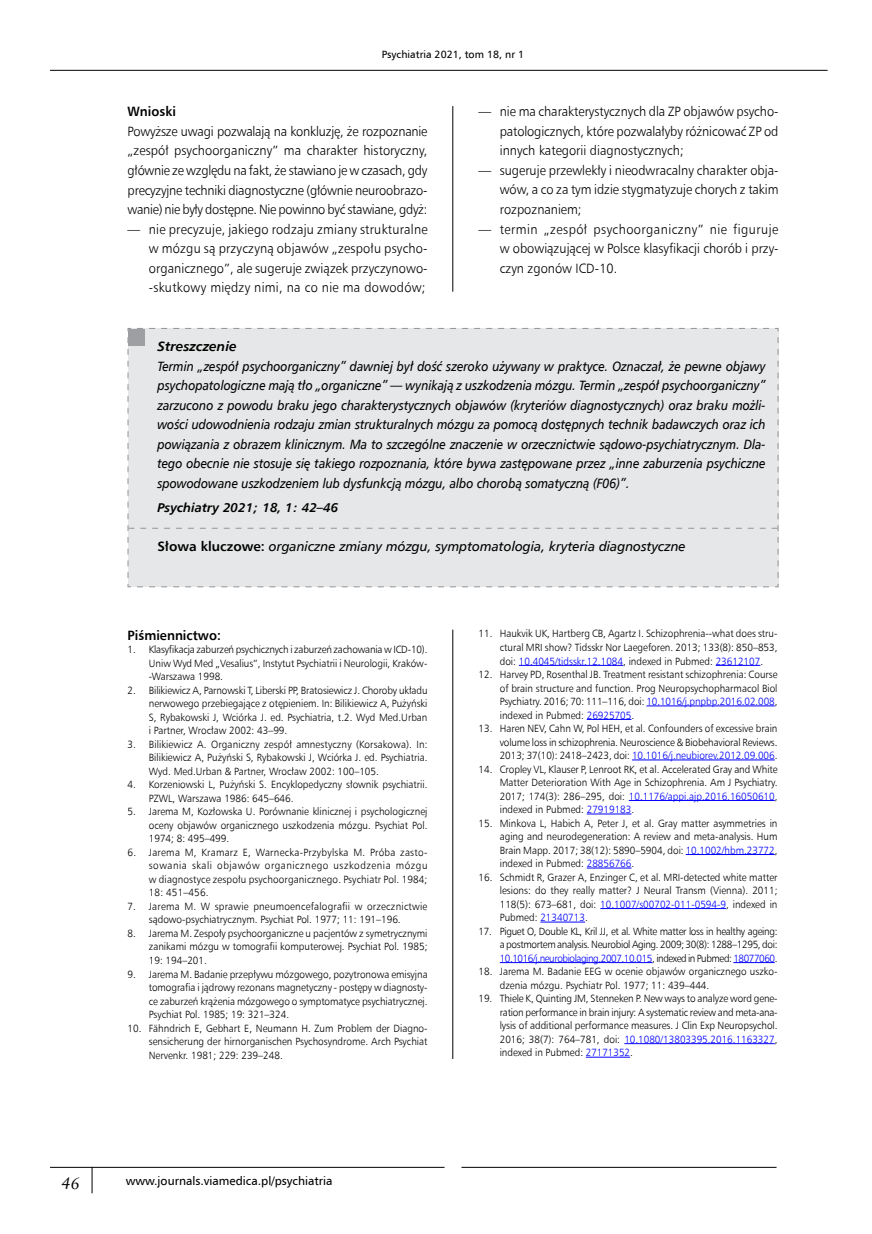
<style>
.page{position:relative;width:872px;height:1234px;background:#fff}
.page>*{position:absolute;margin:0;border:0;box-sizing:border-box;transform-origin:0 0}
.t1{font:italic 16.5px "Class Garmnd EU";color:#000}
.t2{font:13.5px/19.5px "Humnst 777 Lt EU";color:#000;text-align:justify;scale:.95 1}
.t3{font:italic 13.5px/19.5px "Humnst 777 EU";color:#000;text-align:justify;scale:.9 1}
.t4{font:italic 13.5px "Humnst 777 EU";color:#000}
.t5{font:700 13.5px "Humnst 777 EU";color:#000;scale:.95 1}
.t6{font:italic 700 13.5px "Humnst 777 EU";color:#000}
.t7{font:italic 700 12.75px "Humnst 777 EU";color:#000}
.t8{font:12px "Humnst 777 EU";color:#000}
.t9{font:10.5px/13.5px "Humnst 777 Lt EU";color:#000;text-align:justify;scale:.95 1}
.t10{font:10.5px/13.5px "Humnst 777 Lt EU";letter-spacing:.02em;color:#000;text-align:center;scale:.95 1}
.t11{font:10.5px "Humnst 777 EU";color:#000}
.s1{font-weight:700;font-style:normal}
.s2{color:#00f}
</style>
<div class="page">
<hr style="left:452px;top:106px;width:1px;height:1014px;background:#000">
<hr style="left:50px;top:70px;width:777px;height:1px;background:#000">
<svg style="left:92px;top:1167px;width:1px;height:25px"></svg>
<hr style="left:50px;top:1166px;width:726px;height:1px;background:#000">
<div style="left:444px;top:291px;width:17px;height:338px;background:#fff"></div>
<div style="left:128px;top:328px;width:650px;height:259px;background:#e6e7e8"></div>
<hr style="left:519px;top:665px;width:104px;height:1px;background:#00f">
<hr style="left:715px;top:665px;width:45px;height:1px;background:#00f">
<hr style="left:646px;top:705px;width:128px;height:1px;background:#00f">
<hr style="left:587px;top:719px;width:44px;height:1px;background:#00f">
<hr style="left:632px;top:759px;width:142px;height:1px;background:#00f">
<hr style="left:629px;top:800px;width:145px;height:1px;background:#00f">
<hr style="left:587px;top:813px;width:44px;height:1px;background:#00f">
<hr style="left:685px;top:854px;width:89px;height:1px;background:#00f">
<hr style="left:587px;top:867px;width:44px;height:1px;background:#00f">
<hr style="left:600px;top:908px;width:126px;height:1px;background:#00f">
<hr style="left:540px;top:921px;width:45px;height:1px;background:#00f">
<hr style="left:500px;top:962px;width:152px;height:1px;background:#00f">
<hr style="left:733px;top:962px;width:41px;height:1px;background:#00f">
<hr style="left:624px;top:1043px;width:150px;height:1px;background:#00f">
<hr style="left:586px;top:1056px;width:44px;height:1px;background:#00f">
<div style="left:444px;top:1058px;width:17px;height:162px;background:#fff"></div>
<p class="t11" style="left:382px;top:48px;width:144px">Psychiatria 2021, tom 18, nr 1</p>
<p class="t5" style="left:128px;top:103px;width:52px">Wnioski</p>
<p class="t2" style="left:128px;top:121px;width:317px">Powyższe uwagi pozwalają na konkluzję, że rozpoznanie „zespół psychoorganiczny” ma charakter historyczny, głównie ze względu na fakt, że stawiano je w czasach, gdy precyzyjne techniki diagnostyczne (głównie neuroobrazo&shy;wanie) nie były dostępne. Nie powinno być stawiane, gdyż:</p>
<p class="t2" style="left:149px;top:219px;width:295px;text-indent:-21px">— nie precyzuje, jakiego rodzaju zmiany strukturalne w mózgu są przyczyną objawów „zespołu psycho&shy;organicznego”, ale sugeruje związek przyczynowo--skutkowy między nimi, na co nie ma dowodów;</p>
<p class="t2" style="left:500px;top:102px;width:295px;text-indent:-21px">— nie ma charakterystycznych dla ZP objawów psycho&shy;patologicznych, które pozwalałyby różnicować ZP od innych kategorii diagnostycznych;</p>
<p class="t2" style="left:500px;top:160px;width:295px;text-indent:-21px">— sugeruje przewlekły i nieodwracalny charakter obja&shy;wów, a co za tym idzie stygmatyzuje chorych z takim rozpoznaniem;</p>
<p class="t2" style="left:500px;top:219px;width:295px;text-indent:-21px">— termin „zespół psychoorganiczny” nie figuruje w obowiązującej w Polsce klasyfikacji chorób i przy&shy;czyn zgonów ICD-10.</p>
<p class="t6" style="left:157px;top:338px;width:81px">Streszczenie</p>
<p class="t3" style="left:157px;top:356px;width:677px">Termin „zespół psychoorganiczny” dawniej był dość szeroko używany w praktyce. Oznaczał, że pewne objawy psychopatologiczne mają tło „organiczne” — wynikają z uszkodzenia mózgu. Termin „zespół psychoorganiczny” zarzucono z powodu braku jego charakterystycznych objawów (kryteriów diagnostycznych) oraz braku możli&shy;wości udowodnienia rodzaju zmian strukturalnych mózgu za pomocą dostępnych technik badawczych oraz ich powiązania z obrazem klinicznym. Ma to szczególne znaczenie w orzecznictwie sądowo-psychiatrycznym. Dla&shy;tego obecnie nie stosuje się takiego rozpoznania, które bywa zastępowane przez „inne zaburzenia psychiczne spowodowane uszkodzeniem lub dysfunkcją mózgu, albo chorobą somatyczną (F06)”.</p>
<p class="t7" style="left:157px;top:499px;width:182px">Psychiatry 2021; 18, 1: 42–46</p>
<p class="t4" style="left:157px;top:537px;width:530px"><span class="s1">Słowa kluczowe:</span> organiczne zmiany mózgu, symptomatologia, kryteria diagnostyczne</p>
<p class="t5" style="left:128px;top:626px;width:100px">Piśmiennictwo:</p>
<p class="t9" style="left:149px;top:642px;width:295px;text-indent:-21px">1. Klasyfikacja zaburzeń psychicznych i zaburzeń zachowania w ICD-10).<br>Uniw Wyd Med „Vesalius”, Instytut Psychiatrii i Neurologii, Kraków--Warszawa 1998.</p>
<p class="t9" style="left:149px;top:683px;width:295px;text-indent:-21px">2. Bilikiewicz A, Parnowski T, Liberski PP, Bratosiewicz J. Choroby układu nerwowego przebiegające z otępieniem. In: Bilikiewicz A, Pużyński S, Rybakowski J, Wciórka J. ed. Psychiatria, t.2. Wyd Med.Urban i Partner, Wrocław 2002: 43–99.</p>
<p class="t9" style="left:149px;top:737px;width:295px;text-indent:-21px">3. Bilikiewicz A. Organiczny zespół amnestyczny (Korsakowa). In:<br>Bilikiewicz A, Pużyński S, Rybakowski J, Wciórka J. ed. Psychiatria.<br>Wyd. Med.Urban &amp; Partner, Wrocław 2002: 100–105.</p>
<p class="t9" style="left:149px;top:777px;width:295px;text-indent:-21px">4. Korzeniowski L, Pużyński S. Encyklopedyczny słownik psychiatrii.<br>PZWL, Warszawa 1986: 645–646.</p>
<p class="t9" style="left:149px;top:804px;width:295px;text-indent:-21px">5. Jarema M, Kozłowska U. Porównanie klinicznej i psychologicznej oceny objawów organicznego uszkodzenia mózgu. Psychiat Pol.<br>1974; 8: 495–499.</p>
<p class="t9" style="left:149px;top:845px;width:295px;text-indent:-21px">6. Jarema M, Kramarz E, Warnecka-Przybylska M. Próba zasto&shy;sowania skali objawów organicznego uszkodzenia mózgu w diagnostyce zespołu psychoorganicznego. Psychiatr Pol. 1984; 18: 451–456.</p>
<p class="t10" style="left:128px;top:899px;width:317px">7. Jarema M. W sprawie pneumoencefalografii w orzecznictwie sądowo-psychiatrycznym. Psychiat Pol. 1977; 11: 191–196.</p>
<p class="t9" style="left:149px;top:926px;width:295px;text-indent:-21px">8. Jarema M. Zespoły psychoorganiczne u pacjentów z symetrycznymi zanikami mózgu w tomografii komputerowej. Psychiat Pol. 1985; 19: 194–201.</p>
<p class="t9" style="left:149px;top:966px;width:295px;text-indent:-21px">9. Jarema M. Badanie przepływu mózgowego, pozytronowa emisyjna tomografia i jądrowy rezonans magnetyczny - postępy w diagnosty&shy;ce zaburzeń krążenia mózgowego o symptomatyce psychiatrycznej.<br>Psychiat Pol. 1985; 19: 321–324.</p>
<p class="t9" style="left:149px;top:1020px;width:295px;text-indent:-21px">10. Fähndrich E, Gebhart E, Neumann H. Zum Problem der Diagno&shy;sensicherung der hirnorganischen Psychosyndrome. Arch Psychiat Nervenkr. 1981; 229: 239–248.</p>
<h1 class="t1" style="left:62px;top:1172px;width:20px">46</h1>
<p class="t8" style="left:126px;top:1173px;width:208px">www.journals.viamedica.pl/psychiatria</p>
<p class="t9" style="left:500px;top:626px;width:294px;text-indent:-21px">11. Haukvik UK, Hartberg CB, Agartz I. Schizophrenia--what does stru&shy;ctural MRI show? Tidsskr Nor Laegeforen. 2013; 133(8): 850–853, doi: <span class="s2">10.4045/tidsskr.12.1084</span>, indexed in Pubmed: <span class="s2">23612107</span>.</p>
<p class="t9" style="left:500px;top:667px;width:294px;text-indent:-21px">12. Harvey PD, Rosenthal JB. Treatment resistant schizophrenia: Course of brain structure and function. Prog Neuropsychopharmacol Biol Psychiatry. 2016; 70: 111–116, doi: <span class="s2">10.1016/j.pnpbp.2016.02.008</span>, indexed in Pubmed: <span class="s2">26925705</span>.</p>
<p class="t9" style="left:500px;top:721px;width:294px;text-indent:-21px">13. Haren NEV, Cahn W, Pol HEH, et al. Confounders of excessive brain volume loss in schizophrenia. Neuroscience &amp; Biobehavioral Reviews.<br>2013; 37(10): 2418–2423, doi: <span class="s2">10.1016/j.neubiorev.2012.09.006</span>.</p>
<p class="t9" style="left:500px;top:761px;width:294px;text-indent:-21px">14. Cropley VL, Klauser P, Lenroot RK, et al. Accelerated Gray and White Matter Deterioration With Age in Schizophrenia. Am J Psychiatry.<br>2017; 174(3): 286–295, doi: <span class="s2">10.1176/appi.ajp.2016.16050610</span>, indexed in Pubmed: <span class="s2">27919183</span>.</p>
<p class="t9" style="left:500px;top:815px;width:294px;text-indent:-21px">15. Minkova L, Habich A, Peter J, et al. Gray matter asymmetries in aging and neurodegeneration: A review and meta-analysis. Hum Brain Mapp. 2017; 38(12): 5890–5904, doi: <span class="s2">10.1002/hbm.23772</span>, indexed in Pubmed: <span class="s2">28856766</span>.</p>
<p class="t9" style="left:500px;top:869px;width:294px;text-indent:-21px">16. Schmidt R, Grazer A, Enzinger C, et al. MRI-detected white matter lesions: do they really matter? J Neural Transm (Vienna). 2011; 118(5): 673–681, doi: <span class="s2">10.1007/s00702-011-0594-9</span>, indexed in Pubmed: <span class="s2">21340713</span>.</p>
<p class="t9" style="left:500px;top:923px;width:294px;text-indent:-21px">17. Piguet O, Double KL, Kril JJ, et al. White matter loss in healthy ageing: a postmortem analysis. Neurobiol Aging. 2009; 30(8): 1288–1295, doi:<br><span class="s2">10.1016/j.neurobiolaging.2007.10.015</span>, indexed in Pubmed: <span class="s2">18077060</span>.</p>
<p class="t9" style="left:500px;top:964px;width:294px;text-indent:-21px">18. Jarema M. Badanie EEG w ocenie objawów organicznego uszko&shy;dzenia mózgu. Psychiatr Pol. 1977; 11: 439–444.</p>
<p class="t9" style="left:500px;top:991px;width:294px;text-indent:-21px">19. Thiele K, Quinting JM, Stenneken P. New ways to analyze word gene&shy;ration performance in brain injury: A systematic review and meta-ana&shy;lysis of additional performance measures. J Clin Exp Neuropsychol.<br>2016; 38(7): 764–781, doi: <span class="s2">10.1080/13803395.2016.1163327</span>, indexed in Pubmed: <span class="s2">27171352</span>.</p>
</div>
